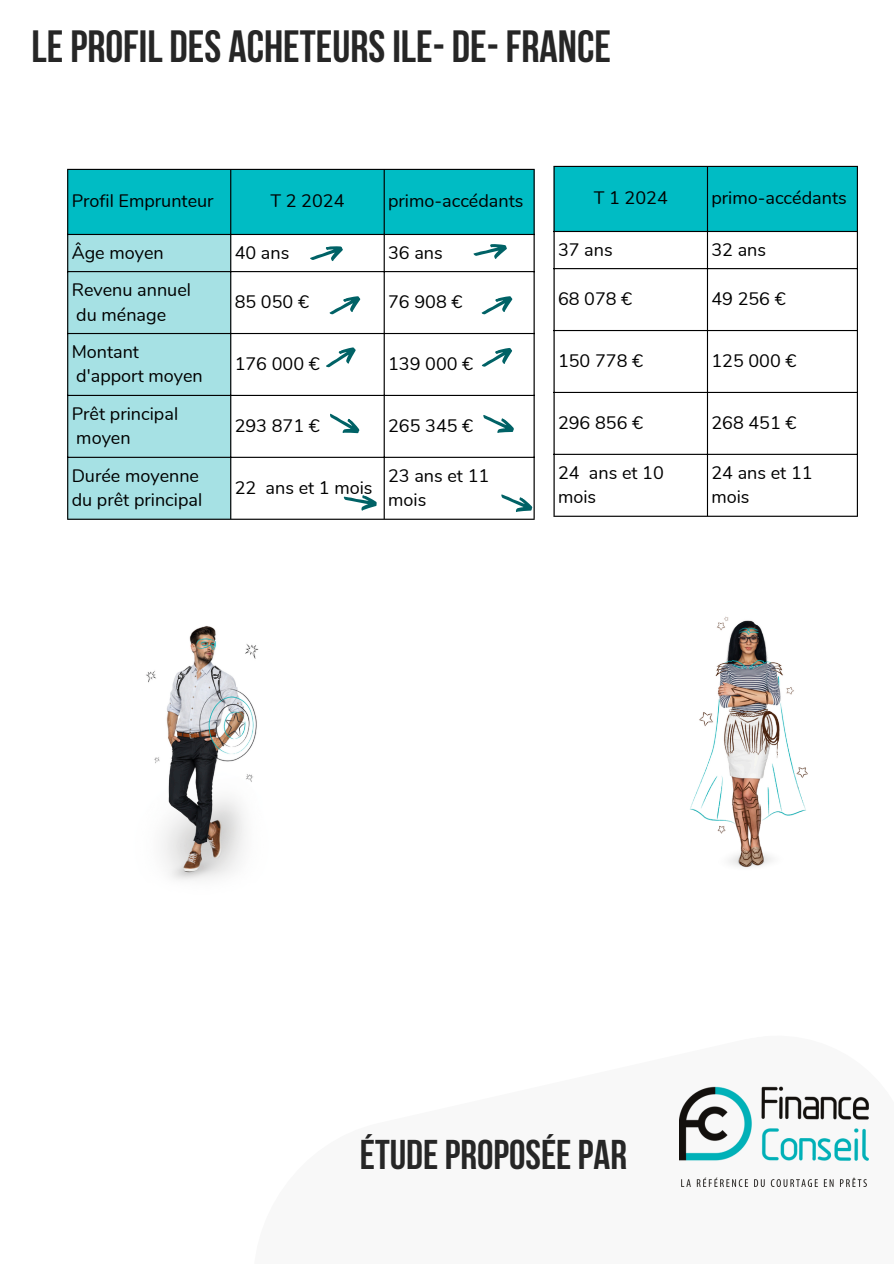
<style>
.page{position:relative;width:894px;height:1264px;background:#fff}
.page>*{position:absolute;margin:0;border:0;box-sizing:border-box;transform-origin:0 0}
.t1{font:700 45px "Bebas Neue";color:#262626}
.t2{font:700 41.4px "Bebas Neue";color:#262626}
.t3{font:18px/24.8px "Nunito";color:#000}
</style>
<div class="page">
<img style="left:679px;top:1086px;width:189px;height:100px">
<img style="left:690px;top:616px;width:118px;height:252px">
<img style="left:146px;top:626px;width:113px;height:254px">
<div style="left:68px;top:170px;width:465px;height:64px;background:#00bcc4"></div>
<div style="left:68px;top:235px;width:162px;height:283px;background:#a6e1e4"></div>
<hr style="left:67px;top:170px;width:1px;height:348px;background:#000">
<hr style="left:230px;top:170px;width:1px;height:348px;background:#000">
<hr style="left:383px;top:170px;width:1px;height:348px;background:#000">
<hr style="left:533px;top:170px;width:1px;height:348px;background:#000">
<hr style="left:67px;top:169px;width:467px;height:1px;background:#000">
<hr style="left:67px;top:234px;width:467px;height:1px;background:#000">
<hr style="left:67px;top:271px;width:467px;height:1px;background:#000">
<hr style="left:67px;top:333px;width:467px;height:1px;background:#000">
<hr style="left:67px;top:395px;width:467px;height:1px;background:#000">
<hr style="left:67px;top:457px;width:467px;height:1px;background:#000">
<hr style="left:67px;top:518px;width:467px;height:2px;background:#000">
<svg style="left:310px;top:246px;width:33px;height:16px"></svg>
<svg style="left:329px;top:296px;width:32px;height:19px"></svg>
<svg style="left:343px;top:495px;width:34px;height:16px"></svg>
<svg style="left:326px;top:347px;width:30px;height:21px"></svg>
<svg style="left:483px;top:415px;width:31px;height:18px"></svg>
<svg style="left:330px;top:413px;width:30px;height:21px"></svg>
<svg style="left:501px;top:488px;width:33px;height:30px"></svg>
<svg style="left:481px;top:296px;width:32px;height:19px"></svg>
<svg style="left:481px;top:348px;width:31px;height:19px"></svg>
<svg style="left:473px;top:244px;width:34px;height:15px"></svg>
<div style="left:554px;top:167px;width:302px;height:64px;background:#00bcc4"></div>
<hr style="left:553px;top:167px;width:1px;height:348px;background:#000">
<hr style="left:706px;top:167px;width:1px;height:348px;background:#000">
<hr style="left:856px;top:167px;width:1px;height:348px;background:#000">
<hr style="left:553px;top:166px;width:304px;height:1px;background:#000">
<hr style="left:553px;top:231px;width:304px;height:1px;background:#000">
<hr style="left:553px;top:268px;width:304px;height:1px;background:#000">
<hr style="left:553px;top:330px;width:304px;height:1px;background:#000">
<hr style="left:553px;top:392px;width:304px;height:1px;background:#000">
<hr style="left:553px;top:454px;width:304px;height:1px;background:#000">
<hr style="left:553px;top:515px;width:304px;height:2px;background:#000">
<p class="t1" style="left:32px;top:28px;width:581px">LEPROFIL DES ACHETEURSILE- DE-FRANCE</p>
<p class="t3" style="left:72px;top:189px;width:143px">Profil Emprunteur</p>
<p class="t3" style="left:270px;top:189px;width:76px">T 2 2024</p>
<p class="t3" style="left:388px;top:189px;width:137px">primo-accédants</p>
<p class="t3" style="left:72px;top:240px;width:94px">Âge moyen</p>
<p class="t3" style="left:235px;top:240px;width:56px">40 ans</p>
<p class="t3" style="left:388px;top:240px;width:56px">36 ans</p>
<p class="t3" style="left:72px;top:277px;width:121px">Revenu annuel</p>
<p class="t3" style="left:76px;top:302px;width:91px">du ménage</p>
<p class="t3" style="left:235px;top:290px;width:76px">85 050 €</p>
<p class="t3" style="left:388px;top:290px;width:76px">76 908 €</p>
<p class="t3" style="left:72px;top:339px;width:69px">Montant</p>
<p class="t3" style="left:76px;top:364px;width:128px">d'apport moyen</p>
<p class="t3" style="left:72px;top:401px;width:108px">Prêt principal</p>
<p class="t3" style="left:76px;top:426px;width:56px">moyen</p>
<p class="t3" style="left:72px;top:463px;width:129px">Durée moyenne</p>
<p class="t3" style="left:72px;top:488px;width:132px">du prêt principal</p>
<p class="t3" style="left:235px;top:352px;width:86px">176 000 €</p>
<p class="t3" style="left:388px;top:352px;width:86px">139 000 €</p>
<p class="t3" style="left:235px;top:413px;width:86px">293 871 €</p>
<p class="t3" style="left:388px;top:413px;width:86px">265 345 €</p>
<p class="t3" style="left:235px;top:475px;width:139px">22 ans et 1 mois</p>
<p class="t3" style="left:388px;top:463px;width:103px">23 ans et 11 mois</p>
<p class="t3" style="left:593px;top:186px;width:76px">T 1 2024</p>
<p class="t3" style="left:711px;top:186px;width:137px">primo-accédants</p>
<p class="t3" style="left:558px;top:237px;width:56px">37 ans</p>
<p class="t3" style="left:711px;top:237px;width:56px">32 ans</p>
<p class="t3" style="left:558px;top:287px;width:76px">68 078 €</p>
<p class="t3" style="left:711px;top:287px;width:76px">49 256 €</p>
<h2 class="t3" style="left:558px;top:349px;width:86px">150 778 €</h2>
<p class="t3" style="left:711px;top:349px;width:86px">125 000 €</p>
<p class="t3" style="left:558px;top:411px;width:86px">296 856 €</p>
<p class="t3" style="left:711px;top:411px;width:86px">268 451 €</p>
<p class="t3" style="left:558px;top:460px;width:107px">24 ans et 10 mois</p>
<p class="t3" style="left:711px;top:460px;width:103px">24 ans et 11 mois</p>
<p class="t2" style="left:359px;top:1137px;width:269px">ÉTUDEPROPOSÉE PAR</p>
</div>
